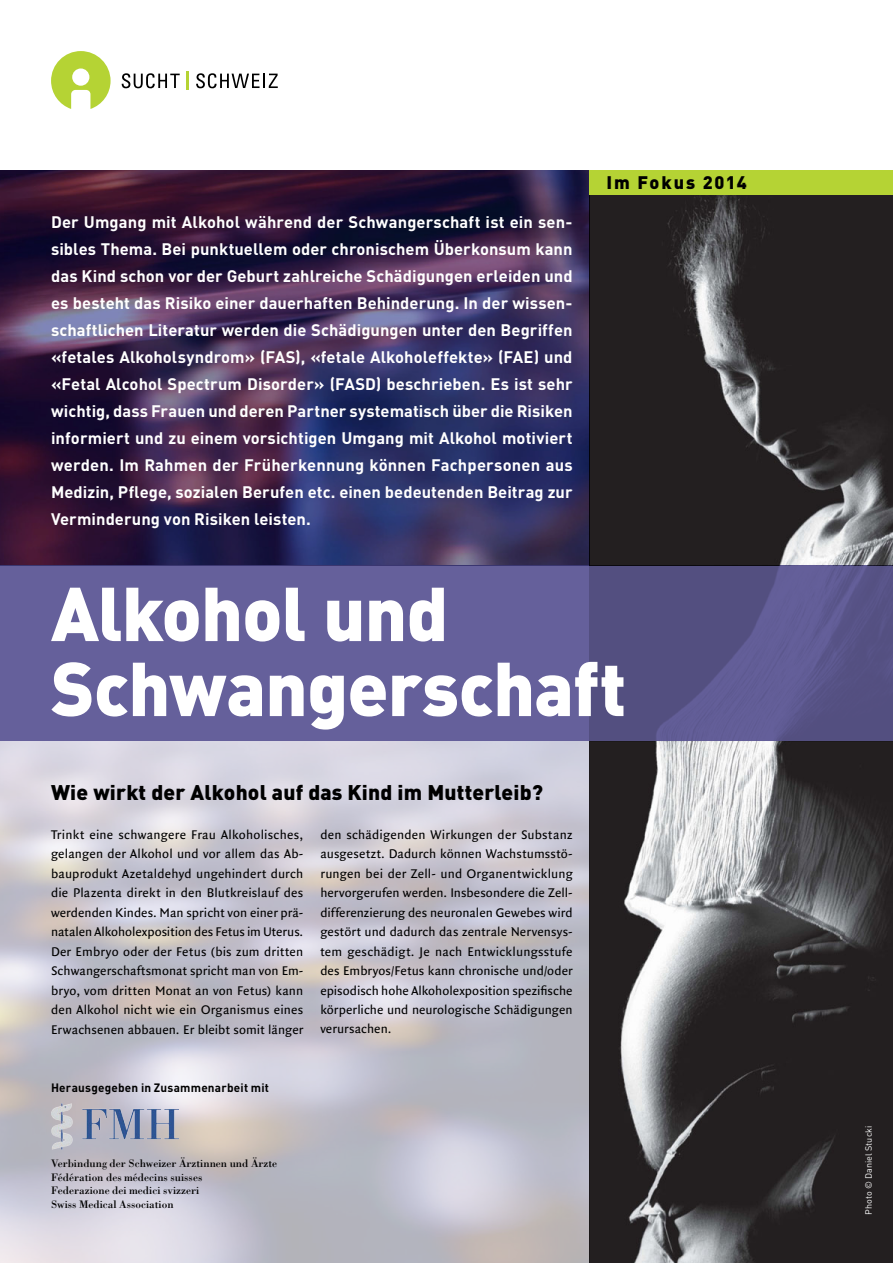
<style>
.page{position:relative;width:893px;height:1263px;background:#fff}
.page>*{position:absolute;margin:0;border:0;box-sizing:border-box;transform-origin:0 0}
.t1{font:900 75px/75px "DIN";letter-spacing:-.01em;color:#fff}
.t2{font:900 21px "DIN";letter-spacing:.01em;color:#000}
.t3{font:900 18px "DIN";letter-spacing:.1em;color:#000}
.t4{font:700 16.5px/27px "DIN";color:#fff;text-align:justify}
.t5{font:13.5px/19.5px "Quadraat Sans";letter-spacing:.005em;color:#000;text-align:justify}
.t6{font:700 12px "DIN";letter-spacing:.015em;color:#000}
.t7{font:11.25px/13.5px "Bodoni";color:#000}
.t8{font:9px "DIN";letter-spacing:.02em;color:#fff}
</style>
<div class="page">
<img style="left:590px;top:195px;width:303px;height:371px">
<div style="left:0;top:566px;width:893px;height:175px;background:#65609b"></div>
<svg style="left:0;top:170px;width:590px;height:396px;background:#362750"></svg>
<img style="left:590px;top:566px;width:303px;height:697px">
<div style="left:590px;top:170px;width:303px;height:25px;background:#b5d334"></div>
<img style="left:51px;top:1103px;width:127px;height:46px">
<svg style="left:122px;top:73px;width:58px;height:15px"></svg>
<svg style="left:196px;top:73px;width:82px;height:15px"></svg>
<svg style="left:187px;top:72px;width:2px;height:18px"></svg>
<svg style="left:51px;top:51px;width:60px;height:58px"></svg>
<p class="t4" style="left:51px;top:208px;width:523px">Der Umgang mit Alkohol während der Schwangerschaft ist ein sen&shy;sibles Thema. Bei punktuellem oder chronischem Überkonsum kann das Kind schon vor der Geburt zahlreiche Schädigungen erleiden und es besteht das Risiko einer dauerhaften Behinderung. In der wissen&shy;schaftlichen Literatur werden die Schädigungen unter den Begriffen «fetales Alkoholsyndrom» (FAS), «fetale Alkoholeffekte» (FAE) und «Fetal Alcohol Spectrum Disorder» (FASD) beschrieben. Es ist sehr wichtig, dass Frauen und deren Partner systematisch über die Risiken informiert und zu einem vorsichtigen Umgang mit Alkohol motiviert werden. Im Rahmen der Früherkennung können Fachpersonen aus Medizin, Pflege, sozialen Berufen etc. einen bedeutenden Beitrag zur Verminderung von Risiken leisten.</p>
<h3 class="t3" style="left:607px;top:171px;width:142px">Im Fokus 2014</h3>
<h1 class="t1" style="left:51px;top:572px;width:577px">Alkohol und<br>Schwangerschaft</h1>
<h2 class="t2" style="left:51px;top:778px;width:494px">Wie wirkt der Alkohol auf das Kind im Mutterleib?</h2>
<p class="t5" style="left:51px;top:825px;width:254px">Trinkt eine schwangere Frau Alkoholisches, gelangen der Alkohol und vor allem das Ab&shy;bauprodukt Azetaldehyd ungehindert durch die Plazenta direkt in den Blutkreislauf des werdenden Kindes. Man spricht von einer prä&shy;natalen Alkoholexposition des Fetus im Uterus.<br>Der Embryo oder der Fetus (bis zum dritten Schwangerschaftsmonat spricht man von Em&shy;bryo, vom dritten Monat an von Fetus) kann den Alkohol nicht wie ein Organismus eines Erwachsenen abbauen. Er bleibt somit länger</p>
<p class="t5" style="left:320px;top:825px;width:254px">den schädigenden Wirkungen der Substanz ausgesetzt. Dadurch können Wachstumsstö&shy;rungen bei der Zell- und Organentwicklung hervorgerufen werden. Insbesondere die Zell&shy;differenzierung des neuronalen Gewebes wird gestört und dadurch das zentrale Nervensys&shy;tem geschädigt. Je nach Entwicklungsstufe des Embryos/Fetus kann chronische und/oder episodisch hohe Alkoholexposition spezifische körperliche und neurologische Schädigungen verursachen.</p>
<p class="t6" style="left:51px;top:1080px;width:219px">Herausgegeben in Zusammenarbeit mit</p>
<p class="t7" style="left:51px;top:1156px;width:228px">Verbindung der Schweizer Ärztinnen und Ärzte Fédération des médecins suisses<br>Federazione dei medici svizzeri<br>Swiss Medical Association</p>
<p class="t8" style="left:863px;top:1215px;width:91px;rotate:-90deg">Photo © Daniel Stucki</p>
</div>
